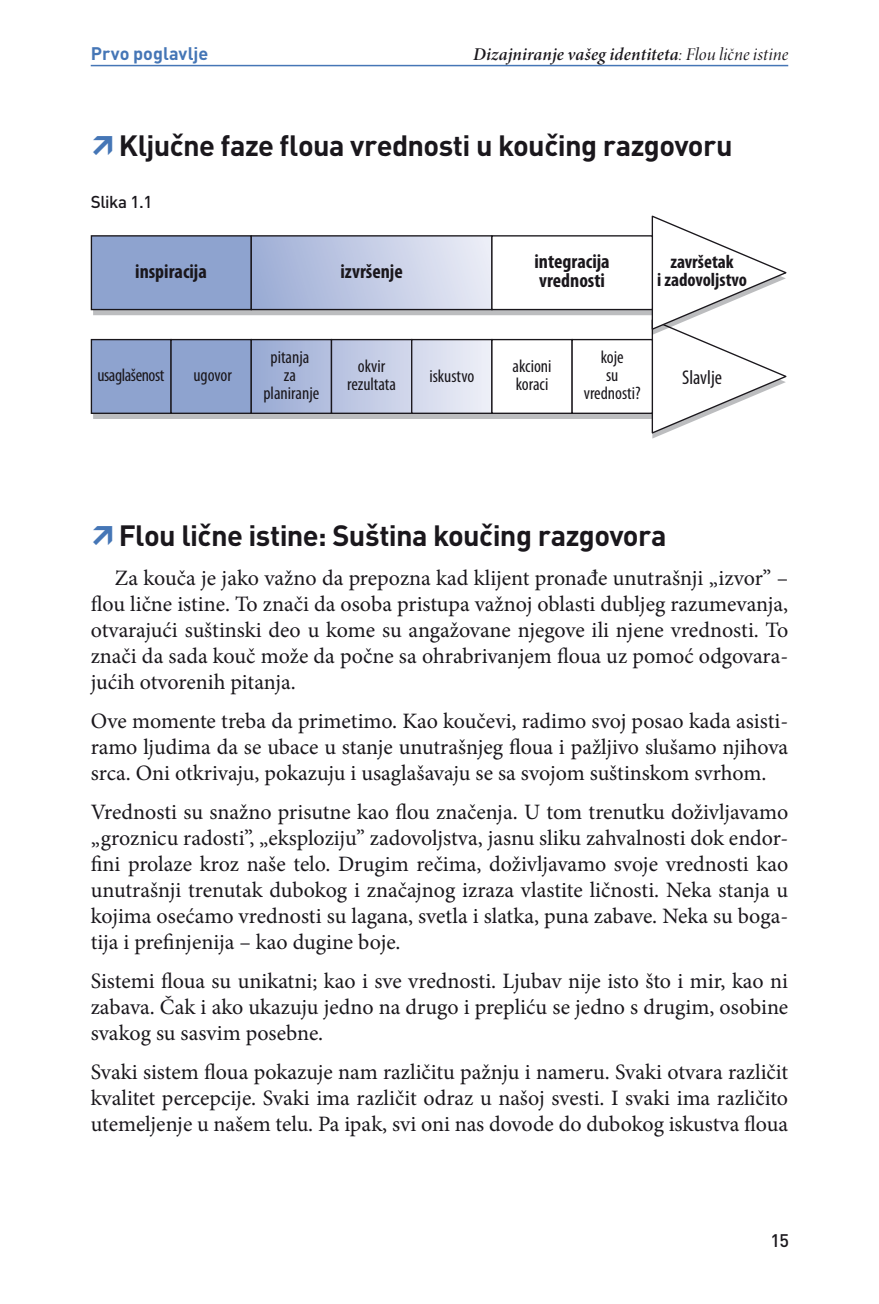
<style>
.page{position:relative;width:879px;height:1304px;background:#fff}
.page>*{position:absolute;margin:0;border:0;box-sizing:border-box;transform-origin:0 0}
.t1{font:700 29px "DIN Pro";letter-spacing:-.02em;color:#1a171c}
.t2{font:22px/26px "Minion Pro";color:#1a171c;text-align:justify}
.t3{font:700 condensed 20px/19.2px "Myriad Pro";color:#1a171c}
.t4{font:condensed 20px "Myriad Pro";color:#1a171c}
.t5{font:700 condensed 19px/18px "Myriad Pro";color:#1a171c;text-align:center}
.t6{font:condensed 18px/18px "Myriad Pro";color:#1a171c;text-align:center}
.t7{font:18px "Minion Pro Semibold It Subh";letter-spacing:.01em;color:#1a171c}
.t8{font:700 18px "DIN Pro";color:#4576b6}
.t9{font:condensed 18px "Myriad Pro";letter-spacing:-.025em;color:#1a171c}
.t10{font:500 18px "DIN Pro";color:#1a171c}
.t11{font:500 17px "DIN Pro";letter-spacing:-.025em;color:#1a171c}
.s1{font-family:"Minion Pro It Disp"}
</style>
<div class="page">
<hr style="left:91px;top:65px;width:697px;height:1px;background:#4576b6">
<svg style="left:91px;top:215px;width:696px;height:220px"></svg>
<p class="t8" style="left:91px;top:41px;width:119px">Prvo poglavlje</p>
<p class="t7" style="left:473px;top:43px;width:317px">Dizajniranje vašeg identiteta<span class="s1">: Flou lične istine</span></p>
<h1 class="t1" style="left:119px;top:126px;width:615px">Ključne faze floua vrednosti u koučing razgovoru</h1>
<p class="t11" style="left:91px;top:190px;width:63px">Slika 1.1</p>
<p class="t3" style="left:135px;top:262px;width:73px">inspiracija</p>
<p class="t3" style="left:534px;top:251px;width:77px">integracija vrednosti</p>
<p class="t3" style="left:340px;top:262px;width:64px">izvršenje</p>
<p class="t5" style="left:657px;top:252px;width:91px">završetak<br>i zadovoljstvo</p>
<p class="t6" style="left:263px;top:348px;width:57px">pitanja<br>za planiranje</p>
<p class="t6" style="left:347px;top:357px;width:50px">okvir rezultata</p>
<p class="t6" style="left:429px;top:367px;width:46px">iskustvo</p>
<p class="t6" style="left:512px;top:357px;width:40px;text-align:left">akcioni koraci</p>
<p class="t6" style="left:584px;top:348px;width:59px">koje<br>su vrednosti?</p>
<p class="t9" style="left:97px;top:364px;width:68px">usaglašenost</p>
<p class="t6" style="left:193px;top:366px;width:40px">ugovor</p>
<p class="t4" style="left:682px;top:365px;width:41px">Slavlje</p>
<h1 class="t1" style="left:119px;top:516px;width:549px">Flou lične istine: Suština koučing razgovora</h1>
<p class="t2" style="left:91px;top:565px;width:699px;text-indent:24px">Za kouča je jako važno da prepozna kad klijent pronađe unutrašnji „izvor” – flou lične istine. To znači da osoba pristupa važnoj oblasti dubljeg razumevanja, otvarajući suštinski deo u kome su angažovane njegove ili njene vrednosti. To znači da sada kouč može da počne sa ohrabrivanjem floua uz pomoć odgovara&shy;jućih otvorenih pitanja.</p>
<p class="t2" style="left:91px;top:708px;width:699px">Ove momente treba da primetimo. Kao koučevi, radimo svoj posao kada asisti&shy;ramo ljudima da se ubace u stanje unutrašnjeg floua i pažljivo slušamo njihova srca. Oni otkrivaju, pokazuju i usaglašavaju se sa svojom suštinskom svrhom.</p>
<p class="t2" style="left:91px;top:799px;width:699px">Vrednosti su snažno prisutne kao flou značenja. U tom trenutku doživljavamo „groznicu radosti”, „eksploziju” zadovoljstva, jasnu sliku zahvalnosti dok endor&shy;fini prolaze kroz naše telo. Drugim rečima, doživljavamo svoje vrednosti kao unutrašnji trenutak dubokog i značajnog izraza vlastite ličnosti. Neka stanja u kojima osećamo vrednosti su lagana, svetla i slatka, puna zabave. Neka su boga&shy;tija i prefinjenija – kao dugine boje.</p>
<p class="t2" style="left:91px;top:968px;width:699px">Sistemi floua su unikatni; kao i sve vrednosti. Ljubav nije isto što i mir, kao ni zabava. Čak i ako ukazuju jedno na drugo i prepliću se jedno s drugim, osobine svakog su sasvim posebne.</p>
<p class="t2" style="left:91px;top:1059px;width:699px">Svaki sistem floua pokazuje nam različitu pažnju i nameru. Svaki otvara različit kvalitet percepcije. Svaki ima različit odraz u našoj svesti. I svaki ima različito utemeljenje u našem telu. Pa ipak, svi oni nas dovode do dubokog iskustva floua</p>
<p class="t10" style="left:770px;top:1228px;width:20px">15</p>
</div>
